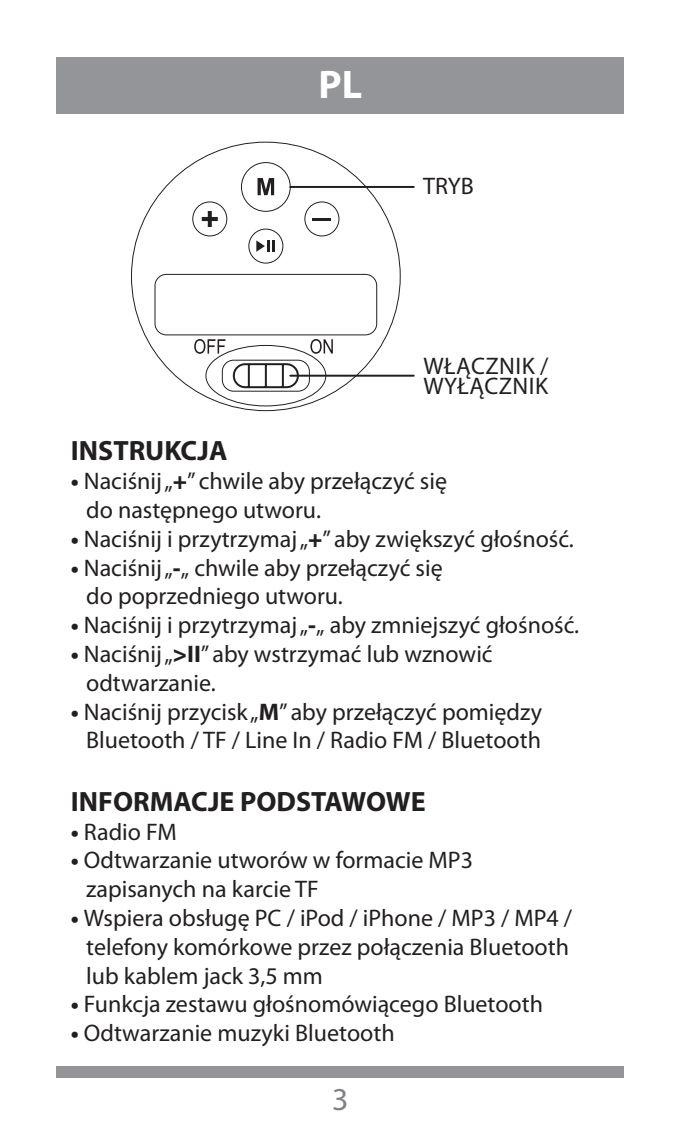
<style>
.page{position:relative;width:681px;height:1134px;background:#fff}
.page>*{position:absolute;margin:0;border:0;box-sizing:border-box;transform-origin:0 0}
.t1{font:700 40px "Myriad Pro";color:#fff}
.t2{font:32px "Myriad Pro";color:#808285}
.t3{font:700 28px "Myriad Pro";color:#231f20}
.t4{font:24px/28.8px "Myriad Pro";color:#231f20}
.t5{font:24px/20px "Myriad Pro";letter-spacing:.02em;color:#231f20}
.s1{font-weight:700}
.s2{font-weight:900}
</style>
<div class="page">
<div style="left:57px;top:57px;width:567px;height:56px;background:#939598"></div>
<div style="left:57px;top:1066px;width:567px;height:11px;background:#939598"></div>
<svg style="left:131px;top:141px;width:270px;height:270px"></svg>
<svg style="left:232px;top:362px;width:68px;height:27px"></svg>
<hr style="left:290px;top:186px;width:123px;height:2px;background:#231f20">
<hr style="left:290px;top:375px;width:123px;height:2px;background:#231f20">
<svg style="left:257px;top:178px;width:17px;height:17px"></svg>
<svg style="left:202px;top:211px;width:16px;height:16px"></svg>
<hr style="left:312px;top:218px;width:19px;height:3px;background:#231f20">
<svg style="left:256px;top:240px;width:19px;height:12px"></svg>
<svg style="left:194px;top:339px;width:31px;height:15px"></svg>
<svg style="left:310px;top:339px;width:23px;height:15px"></svg>
<h1 class="t1" style="left:318px;top:62px;width:45px">PL</h1>
<p class="t4" style="left:423px;top:172px;width:52px">TRYB</p>
<p class="t5" style="left:423px;top:356px;width:126px">WŁĄCZNIK /<br>WYŁĄCZNIK</p>
<p class="t3" style="left:71px;top:435px;width:158px">INSTRUKCJA</p>
<p class="t4" style="left:86px;top:467px;width:362px;text-indent:-15px"><span class="s1">•</span> Naciśnij „<span class="s2">+</span>” chwile aby przełączyć się do następnego utworu.</p>
<p class="t4" style="left:71px;top:525px;width:504px"><span class="s1">•</span> Naciśnij i przytrzymaj „<span class="s2">+</span>” aby zwiększyć głośność.</p>
<p class="t4" style="left:86px;top:554px;width:358px;text-indent:-15px"><span class="s1">•</span> Naciśnij „<span class="s2">-</span>„ chwile aby przełączyć się do poprzedniego utworu.</p>
<p class="t4" style="left:71px;top:611px;width:509px"><span class="s1">•</span> Naciśnij i przytrzymaj „<span class="s2">-</span>„ aby zmniejszyć głośność.</p>
<p class="t4" style="left:86px;top:640px;width:408px;text-indent:-15px"><span class="s1">•</span> Naciśnij „<span class="s2">&gt;</span><span class="s1">II</span>” aby wstrzymać lub wznowić odtwarzanie.</p>
<p class="t4" style="left:71px;top:698px;width:472px;text-align:center"><span class="s1">•</span> Naciśnij przycisk „<span class="s1">M</span>” aby przełączyć pomiędzy<br>Bluetooth / TF / Line In / Radio FM / Bluetooth</p>
<p class="t3" style="left:71px;top:786px;width:356px">INFORMACJE PODSTAWOWE</p>
<p class="t4" style="left:71px;top:818px;width:107px"><span class="s1">•</span> Radio FM</p>
<p class="t4" style="left:86px;top:846px;width:388px;text-indent:-15px"><span class="s1">•</span> Odtwarzanie utworów w formacie MP3 zapisanych na karcie TF</p>
<p class="t4" style="left:86px;top:904px;width:487px;text-indent:-15px"><span class="s1">•</span> Wspiera obsługę PC / iPod / iPhone / MP3 / MP4 / telefony komórkowe przez połączenia Bluetooth lub kablem jack 3,5 mm</p>
<p class="t4" style="left:71px;top:990px;width:473px"><span class="s1">•</span> Funkcja zestawu głośnomówiącego Bluetooth</p>
<p class="t4" style="left:71px;top:1019px;width:325px"><span class="s1">•</span> Odtwarzanie muzyki Bluetooth</p>
<h2 class="t2" style="left:332px;top:1081px;width:18px">3</h2>
</div>
